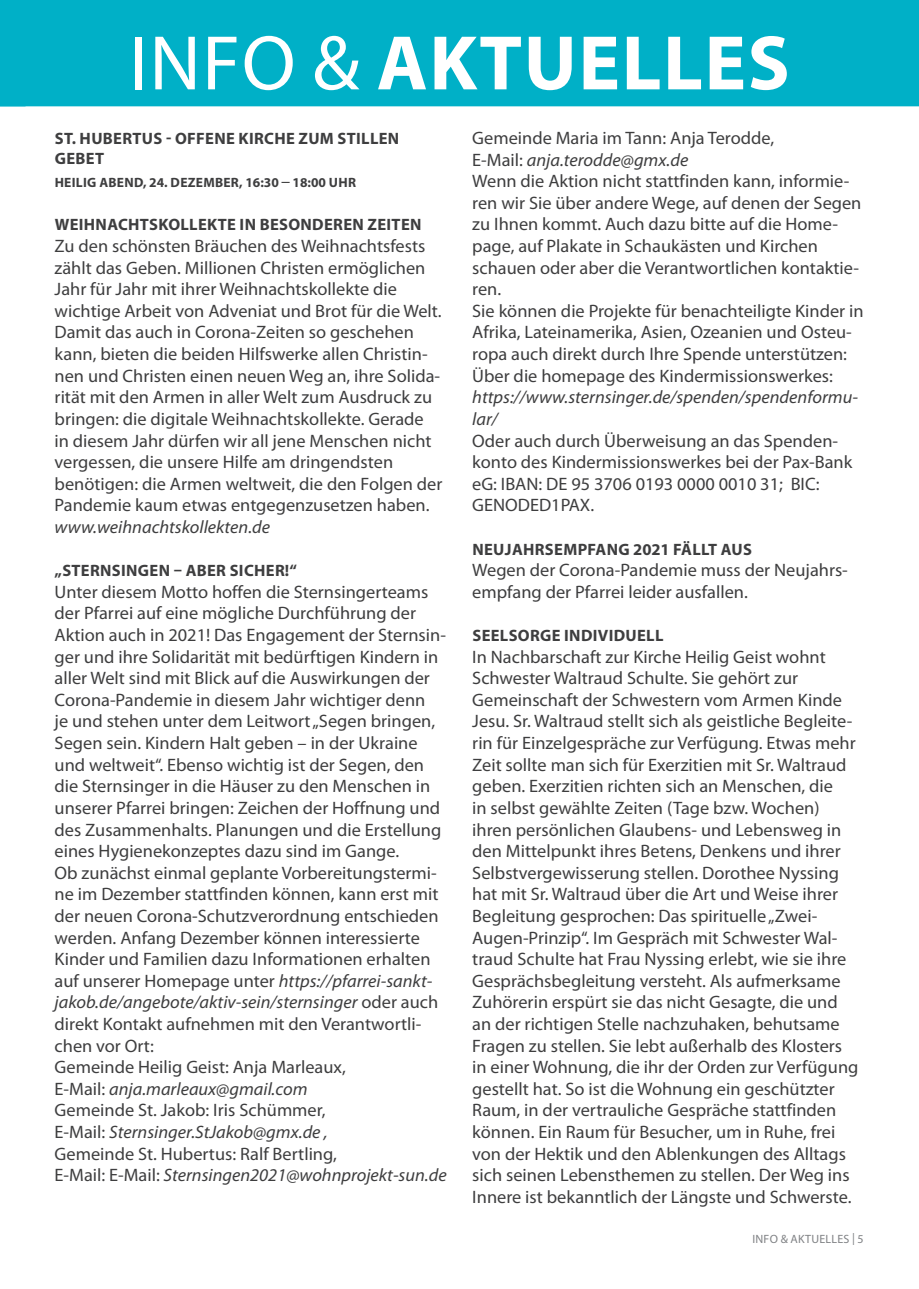
<style>
.page{position:relative;width:919px;height:1289px;background:#fff}
.page>*{position:absolute;margin:0;border:0;box-sizing:border-box;transform-origin:0 0}
.t1{font:700 78px "Myriad Pro";letter-spacing:.02em;color:#fff}
.Fließtext{font:18px/21.6px "Myriad Pro";color:#3e3e3f}
.Fließtext-2{font:italic 18px "Myriad Pro";color:#3e3e3f}
.Artikel_-_Thema{font:700 16.5px/19.8px "Myriad Pro";letter-spacing:.02em;color:#3e3e3f}
.Artikel_-_Datum_u_Or{font:700 13.5px "Myriad Pro";letter-spacing:.02em;color:#3e3e3f}
.t2{font:12px "Myriad Pro";letter-spacing:.02em;color:#808285}
.s1{font-weight:400}
.s2{font-weight:400;font-size:18px}
.s3{font-style:italic}
.s4{font-style:normal}
</style>
<div class="page">
<div style="left:0;top:0;width:918px;height:106px;background:#00b0c7"></div>
<h1 class="t1" style="left:129px;top:12px;width:662px"><span class="s1">INFO &amp;</span> AKTUELLES</h1>
<p class="Artikel_-_Thema" style="left:55px;top:128px;width:346px">ST. HUBERTUS - OFFENE KIRCHE ZUM STILLEN<br>GEBET</p>
<p class="Artikel_-_Datum_u_Or" style="left:55px;top:174px;width:303px">HEILIG ABEND, 24. DEZEMBER, 16:30 <span class="s2">–</span> 18:00 UHR</p>
<p class="Artikel_-_Thema" style="left:55px;top:214px;width:368px">WEIHNACHTSKOLLEKTE IN BESONDEREN ZEITEN</p>
<p class="Fließtext" style="left:55px;top:235px;width:389px">Zu den schönsten Bräuchen des Weihnachtsfests zählt das Geben. Millionen Christen ermöglichen Jahr für Jahr mit ihrer Weihnachtskollekte die wichtige Arbeit von Adveniat und Brot für die Welt.<br>Damit das auch in Corona-Zeiten so geschehen kann, bieten die beiden Hilfswerke allen Christin&shy;nen und Christen einen neuen Weg an, ihre Solida&shy;rität mit den Armen in aller Welt zum Ausdruck zu bringen: die digitale Weihnachtskollekte. Gerade in diesem Jahr dürfen wir all jene Menschen nicht vergessen, die unsere Hilfe am dringendsten benötigen: die Armen weltweit, die den Folgen der Pandemie kaum etwas entgegenzusetzen haben. <span class="s3">www.weihnachtskollekten.de</span></p>
<p class="Artikel_-_Thema" style="left:55px;top:560px;width:244px">„STERNSINGEN – ABER SICHER!“</p>
<p class="Fließtext" style="left:55px;top:580px;width:393px">Unter diesem Motto hoffen die Sternsingerteams der Pfarrei auf eine mögliche Durchführung der Aktion auch in 2021! Das Engagement der Sternsin&shy;ger und ihre Solidarität mit bedürftigen Kindern in aller Welt sind mit Blick auf die Auswirkungen der Corona-Pandemie in diesem Jahr wichtiger denn<br>je und stehen unter dem Leitwort „Segen bringen, Segen sein. Kindern Halt geben – in der Ukraine und weltweit“. Ebenso wichtig ist der Segen, den die Sternsinger in die Häuser zu den Menschen in unserer Pfarrei bringen: Zeichen der Hoffnung und des Zusammenhalts. Planungen und die Erstellung eines Hygienekonzeptes dazu sind im Gange.</p>
<p class="Fließtext" style="left:55px;top:861px;width:385px">Ob zunächst einmal geplante Vorbereitungstermi&shy;ne im Dezember stattfinden können, kann erst mit der neuen Corona-Schutzverordnung entschieden werden. Anfang Dezember können interessierte Kinder und Familien dazu Informationen erhalten auf unserer Homepage unter <span class="s3">https://pfarrei-sankt&shy;jakob.de/angebote/aktiv-sein/sternsinger</span> oder auch direkt Kontakt aufnehmen mit den Verantwortli&shy;chen vor Ort:</p>
<p class="Fließtext" style="left:55px;top:1056px;width:293px">Gemeinde Heilig Geist: Anja Marleaux,<br>E-Mail: <span class="s3">anja.marleaux@gmail.com</span></p>
<p class="Fließtext" style="left:55px;top:1099px;width:272px">Gemeinde St. Jakob: Iris Schümmer,</p>
<p class="Fließtext-2" style="left:55px;top:1120px;width:275px"><span class="s4">E-Mail:</span> Sternsinger.StJakob@gmx.de ,</p>
<p class="Fließtext" style="left:55px;top:1142px;width:393px">Gemeinde St. Hubertus: Ralf Bertling,<br>E-Mail: E-Mail: <span class="s3">Sternsingen2021@wohnprojekt-sun.de</span></p>
<p class="Fließtext" style="left:472px;top:127px;width:303px">Gemeinde Maria im Tann: Anja Terodde,<br>E-Mail: <span class="s3">anja.terodde@gmx.de</span></p>
<p class="Fließtext" style="left:472px;top:170px;width:390px">Wenn die Aktion nicht stattfinden kann, informie&shy;ren wir Sie über andere Wege, auf denen der Segen zu Ihnen kommt. Auch dazu bitte auf die Home&shy;page, auf Plakate in Schaukästen und Kirchen schauen oder aber die Verantwortlichen kontaktie&shy;ren.</p>
<p class="Fließtext" style="left:472px;top:300px;width:393px">Sie können die Projekte für benachteiligte Kinder in Afrika, Lateinamerika, Asien, Ozeanien und Osteu&shy;ropa auch direkt durch Ihre Spende unterstützen:<br>Über die homepage des Kindermissionswerkes: <span class="s3">https://www.sternsinger.de/spenden/spendenformu&shy;lar/</span></p>
<p class="Fließtext" style="left:472px;top:429px;width:381px">Oder auch durch Überweisung an das Spenden&shy;konto des Kindermissionswerkes bei der Pax-Bank eG: IBAN: DE 95 3706 0193 0000 0010 31; BIC:<br>GENODED1PAX.</p>
<p class="Artikel_-_Thema" style="left:472px;top:538px;width:281px">NEUJAHRSEMPFANG 2021 FÄLLT AUS</p>
<p class="Fließtext" style="left:472px;top:559px;width:377px">Wegen der Corona-Pandemie muss der Neujahrs&shy;empfang der Pfarrei leider ausfallen.</p>
<p class="Artikel_-_Thema" style="left:472px;top:625px;width:192px">SEELSORGE INDIVIDUELL</p>
<p class="Fließtext" style="left:472px;top:645px;width:387px">In Nachbarschaft zur Kirche Heilig Geist wohnt Schwester Waltraud Schulte. Sie gehört zur Gemeinschaft der Schwestern vom Armen Kinde Jesu. Sr. Waltraud stellt sich als geistliche Begleite&shy;rin für Einzelgespräche zur Verfügung. Etwas mehr Zeit sollte man sich für Exerzitien mit Sr. Waltraud geben. Exerzitien richten sich an Menschen, die<br>in selbst gewählte Zeiten (Tage bzw. Wochen) ihren persönlichen Glaubens- und Lebensweg in den Mittelpunkt ihres Betens, Denkens und ihrer Selbstvergewisserung stellen. Dorothee Nyssing hat mit Sr. Waltraud über die Art und Weise ihrer Begleitung gesprochen: Das spirituelle „Zwei-Augen-Prinzip“. Im Gespräch mit Schwester Wal&shy;traud Schulte hat Frau Nyssing erlebt, wie sie ihre Gesprächsbegleitung versteht. Als aufmerksame Zuhörerin erspürt sie das nicht Gesagte, die und an der richtigen Stelle nachzuhaken, behutsame Fragen zu stellen. Sie lebt außerhalb des Klosters in einer Wohnung, die ihr der Orden zur Verfügung gestellt hat. So ist die Wohnung ein geschützter Raum, in der vertrauliche Gespräche stattfinden können. Ein Raum für Besucher, um in Ruhe, frei von der Hektik und den Ablenkungen des Alltags sich seinen Lebensthemen zu stellen. Der Weg ins Innere ist bekanntlich der Längste und Schwerste.</p>
<p class="t2" style="left:752px;top:1231px;width:113px">INFO &amp; AKTUELLES | 5</p>
</div>
